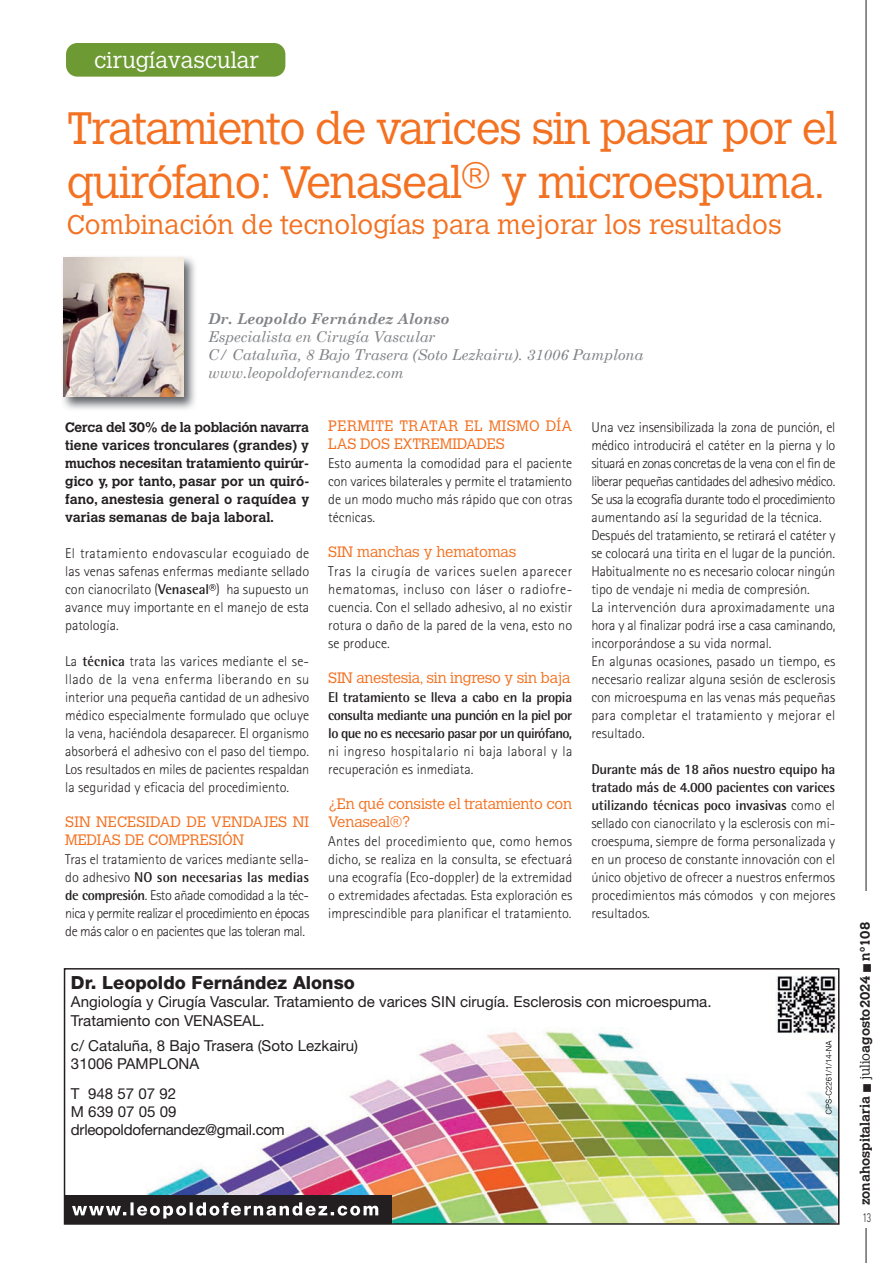
<style>
.page{position:relative;width:893px;height:1263px;background:#fff}
.page>*{position:absolute;margin:0;border:0;box-sizing:border-box;transform-origin:0 0}
.t1{font:300 45px/54px "Calvert MT Std";letter-spacing:-.03em;color:#f37121}
.t2{font:300 27px "Calvert MT Std";color:#f37121}
.t3{font:300 22.5px "Calvert MT Std";color:#fff}
.t4{font:800 18.15px "Helvetica Neue";color:#231f20}
.t5{font:15.15px/18.1px "Helvetica Neue";color:#231f20}
.t6{font:15.15px/18.1px "Helvetica Neue";letter-spacing:-.02em;color:#231f20}
.t7{font:300 15px/18px "Calvert MT Std";letter-spacing:-.01em;color:#f37121}
.t8{font:italic 15px/18px "Century Schoolbook";color:#808285}
.t9{font:italic 700 15px "Century Schoolbook";color:#808285}
.t10{font:300 14.25px/18px "Rotis Sans Serif Std";color:#231f20;text-align:justify}
.t11{font:700 14.25px/18px "Rotis Semi Sans Std";letter-spacing:-.02em;color:#231f20;text-align:justify}
.t12{font:300 14.25px/18px "Rotis Sans Serif Std";letter-spacing:.025em;color:#231f20}
.t13{font:700 14.25px "Rotis Semi Sans Std";color:#231f20}
.t14{font:700 13.5px/18px "Calvert MT Std";color:#231f20;text-align:justify}
.t15{font:300 13.5px "Rotis Sans Serif Std";color:#231f20;scale:.7 1}
.s1{font-family:"Rotis Semi Sans Std";font-weight:700}
.s2{font-family:"Rotis Sans Serif Std";font-weight:300}
.s3{font-weight:300}
</style>
<div class="page">
<hr style="left:866px;top:0;width:1px;height:1263px;background:#231f20">
<div style="left:858px;top:1211px;width:17px;height:16px;background:#fff"></div>
<div style="left:65px;top:42px;width:222px;height:36px;background:#6e9a34;border-radius:13px"></div>
<div style="left:63px;top:40px;width:225px;height:40px;border:3px solid #fff;border-radius:13px"></div>
<img style="left:145px;top:1028px;width:691px;height:194px">
<img style="left:759px;top:976px;width:77px;height:73px">
<div style="left:65px;top:1195px;width:327px;height:29px;background:#231f20"></div>
<svg style="left:825px;top:1040px;width:7px;height:74px"></svg>
<svg style="left:72px;top:1202px;width:306px;height:16px"></svg>
<div style="left:64px;top:968px;width:775px;height:257px;border:2px solid #231f20"></div>
<img style="left:63px;top:257px;width:132px;height:152px">
<img style="left:64px;top:257px;width:119px;height:140px">
<div style="left:858px;top:891px;width:17px;height:319px;background:#fff"></div>
<h3 class="t3" style="left:94px;top:48px;width:166px">cirugíavascular</h3>
<h1 class="t1" style="left:67px;top:102px;width:772px">Tratamiento de varices sin pasar por el quirófano: Venaseal<sup>®</sup> y microespuma.</h1>
<h2 class="t2" style="left:67px;top:209px;width:717px">Combinación de tecnologías para mejorar los resultados</h2>
<p class="t9" style="left:208px;top:309px;width:243px">Dr. Leopoldo Fernández Alonso</p>
<p class="t8" style="left:208px;top:327px;width:437px">Especialista en Cirugía Vascular<br>C/ Cataluña, 8 Bajo Trasera (Soto Lezkairu). 31006 Pamplona www.leopoldofernandez.com</p>
<p class="t14" style="left:65px;top:418px;width:246px">Cerca del 30% de la población navarra tiene varices tronculares (grandes) y muchos necesitan tratamiento quirúr&shy;gico y, por tanto, pasar por un quiró&shy;fano, anestesia general o raquídea y varias semanas de baja laboral.</p>
<p class="t10" style="left:65px;top:544px;width:246px">El tratamiento endovascular ecoguiado de las venas safenas enfermas mediante sellado con cianocrilato (<span class="s1">Venaseal®</span>) ha supuesto un avance muy importante en el manejo de esta patología.</p>
<p class="t10" style="left:65px;top:652px;width:246px">La <span class="s1">técnica</span> trata las varices mediante el se&shy;llado de la vena enferma liberando en su interior una pequeña cantidad de un adhesivo médico especialmente formulado que ocluye la vena, haciéndola desaparecer. El organismo absorberá el adhesivo con el paso del tiempo.<br>Los resultados en miles de pacientes respaldan la seguridad y eficacia del procedimiento.</p>
<p class="t7" style="left:65px;top:813px;width:245px">SIN NECESIDAD DE VENDAJES NI<br>MEDIAS DE COMPRESIÓN</p>
<p class="t10" style="left:65px;top:850px;width:245px">Tras el tratamiento de varices mediante sella-</p>
<p class="t13" style="left:65px;top:868px;width:245px"><span class="s2">do adhesivo</span> NO son necesarias las medias</p>
<p class="t10" style="left:65px;top:886px;width:246px"><span class="s1">de compresión</span>. Esto añade comodidad a la téc&shy;nica y permite realizar el procedimiento en épocas de más calor o en pacientes que las toleran mal.</p>
<p class="t7" style="left:328px;top:417px;width:245px">PERMITE TRATAR EL MISMO DÍA<br>LAS DOS EXTREMIDADES</p>
<p class="t10" style="left:328px;top:454px;width:246px">Esto aumenta la comodidad para el paciente con varices bilaterales y permite el tratamiento de un modo mucho más rápido que con otras técnicas.</p>
<p class="t7" style="left:328px;top:543px;width:190px">SIN manchas y hematomas</p>
<p class="t10" style="left:328px;top:562px;width:245px">Tras la cirugía de varices suelen aparecer hematomas, incluso con láser o radiofre&shy;cuencia. Con el sellado adhesivo, al no existir rotura o daño de la pared de la vena, esto no se produce.</p>
<p class="t7" style="left:328px;top:669px;width:244px">SIN anestesia, sin ingreso y sin baja</p>
<p class="t11" style="left:328px;top:688px;width:245px">El tratamiento se lleva a cabo en la propia consulta mediante una punción en la piel por lo que no es necesario pasar por un quirófano,</p>
<p class="t12" style="left:328px;top:742px;width:246px">ni ingreso hospitalario ni baja laboral y la recuperación es inmediata.</p>
<p class="t7" style="left:328px;top:795px;width:245px">¿En qué consiste el tratamiento con<br>Venaseal®?</p>
<p class="t10" style="left:328px;top:832px;width:246px">Antes del procedimiento que, como hemos dicho, se realiza en la consulta, se efectuará una ecografía (Eco-doppler) de la extremidad o extremidades afectadas. Esta exploración es imprescindible para planificar el tratamiento.</p>
<p class="t10" style="left:591px;top:418px;width:246px;text-align:left">Una vez insensibilizada la zona de punción, el médico introducirá el catéter en la pierna y lo situará en zonas concretas de la vena con el fin de liberar pequeñas cantidades del adhesivo médico.<br>Se usa la ecografía durante todo el procedimiento aumentando así la seguridad de la técnica.<br>Después del tratamiento, se retirará el catéter y se colocará una tirita en el lugar de la punción.<br>Habitualmente no es necesario colocar ningún tipo de vendaje ni media de compresión.<br>La intervención dura aproximadamente una hora y al finalizar podrá irse a casa caminando, incorporándose a su vida normal.<br>En algunas ocasiones, pasado un tiempo, es necesario realizar alguna sesión de esclerosis con microespuma en las venas más pequeñas para completar el tratamiento y mejorar el resultado.</p>
<p class="t11" style="left:591px;top:760px;width:245px">Durante más de 18 años nuestro equipo ha tratado más de 4.000 pacientes con varices utilizando técnicas poco invasivas <span class="s2">como el</span></p>
<p class="t10" style="left:591px;top:814px;width:245px">sellado con cianocrilato y la esclerosis con mi&shy;croespuma, siempre de forma personalizada y en un proceso de constante innovación con el único objetivo de ofrecer a nuestros enfermos procedimientos más cómodos y con mejores resultados.</p>
<p class="t4" style="left:71px;top:972px;width:285px">Dr. Leopoldo Fernández Alonso</p>
<p class="t5" style="left:71px;top:993px;width:642px">Angiología y Cirugía Vascular. Tratamiento de varices SIN cirugía. Esclerosis con microespuma.<br>Tratamiento con VENASEAL.</p>
<p class="t5" style="left:71px;top:1036px;width:289px">c/ Cataluña, 8 Bajo Trasera (Soto Lezkairu)<br>31006 PAMPLONA</p>
<p class="t6" style="left:71px;top:1084px;width:215px">T 948 57 07 92<br>M 639 07 05 09 drleopoldofernandez@gmail.com</p>
<p class="t14" style="left:856px;top:1205px;width:284px;rotate:-90deg">zonahospitalaria ■ <span class="s3">julio</span>agosto2024 ■ nº108</p>
<p class="t15" style="left:862px;top:1209px;width:14px">13</p>
</div>
